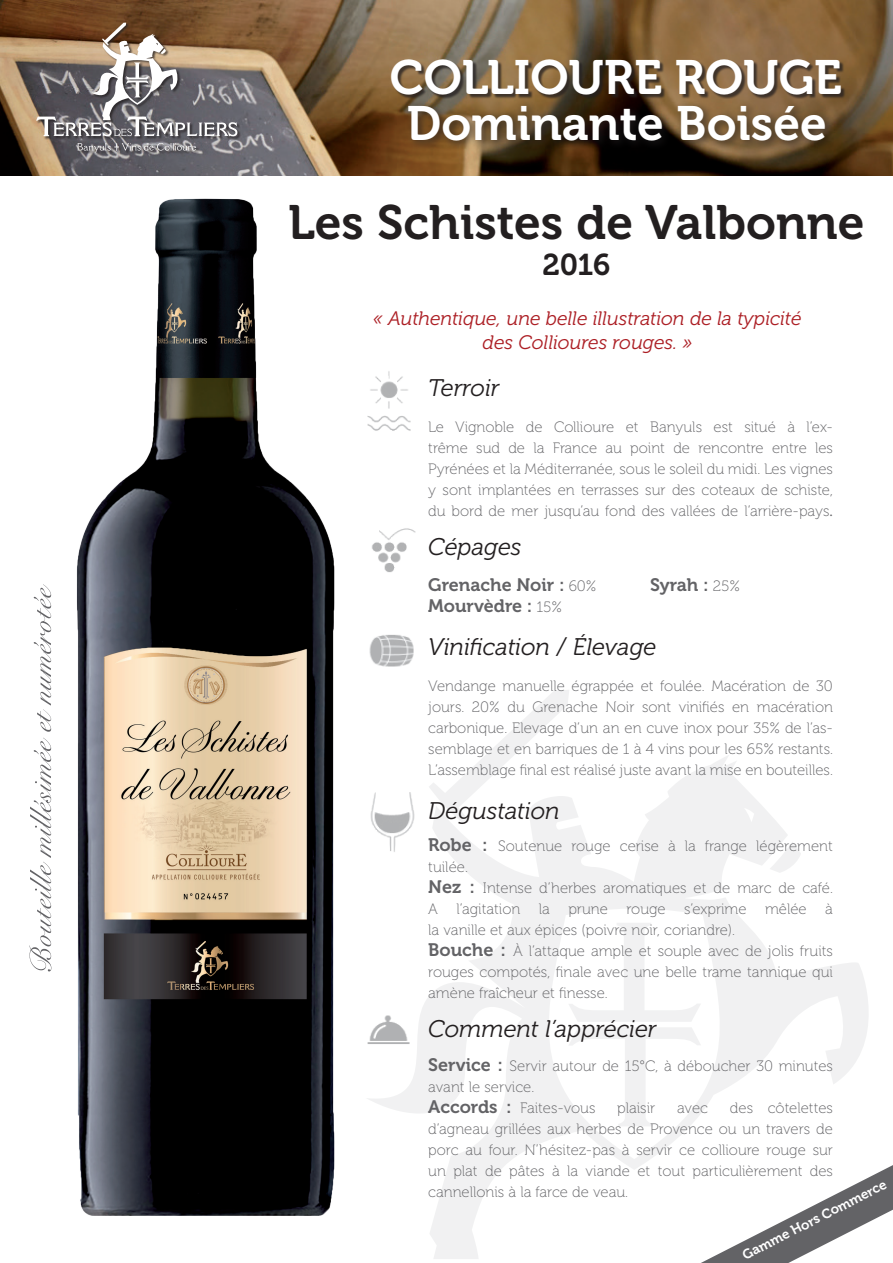
<style>
.page{position:relative;width:893px;height:1263px;background:#fff}
.page>*{position:absolute;margin:0;border:0;box-sizing:border-box;transform-origin:0 0}
.t1{font:48px/45.8px "Museo 700";color:#fff;text-align:center}
.t2{font:48px "Museo 700";color:#231f20}
.t3{font:30px "Museo 700";color:#231f20}
.t4{font:italic 24px "Museo 300";color:#231f20}
.t5{font:italic 19.5px/23.4px "Museo 300";color:#ac1e24;text-align:center}
.t6{font:18px "Museo 700";color:#636366}
.t7{font:15px/21px "Museo 100";color:#636366;text-align:justify}
.t8{font:13.5px "Museo 700";color:#fff}
.s1{font-family:"Minion Pro"}
.s2{font-family:"Museo 100";font-size:15px}
.s3{font-family:"Museo 700";font-size:18px}
</style>
<div class="page">
<img style="left:0;top:0;width:893px;height:175px">
<div style="left:36px;top:23px;width:205px;height:134px;background:#231f20;opacity:.75"></div>
<svg style="left:36px;top:23px;width:201px;height:113px;background:#8b7e75"></svg>
<svg style="left:77px;top:143px;width:119px;height:9px"></svg>
<svg style="left:701px;top:1165px;width:192px;height:98px"></svg>
<svg style="left:486px;top:690px;width:83px;height:65px"></svg>
<svg style="left:367px;top:755px;width:503px;height:504px"></svg>
<svg style="left:769px;top:842px;width:32px;height:31px"></svg>
<img style="left:367px;top:371px;width:44px;height:60px">
<img style="left:372px;top:528px;width:44px;height:44px">
<img style="left:369px;top:635px;width:45px;height:32px">
<img style="left:367px;top:774px;width:51px;height:87px">
<img style="left:367px;top:998px;width:47px;height:57px">
<img style="left:29px;top:198px;width:306px;height:1018px">
<div style="left:393px;top:61px;width:453px;height:38px;background:#231f20;opacity:.75"></div>
<div style="left:404px;top:100px;width:432px;height:51px;background:#231f20;opacity:.75"></div>
<h1 class="t1" style="left:390px;top:55px;width:453px">COLLIOURE ROUGE<br>Dominante Boisée</h1>
<h1 class="t2" style="left:288px;top:196px;width:578px">Les Schistes de Valbonne</h1>
<h2 class="t3" style="left:542px;top:248px;width:70px">2016</h2>
<h3 class="t5" style="left:373px;top:307px;width:430px">« Authentique, une belle illustration de la typicité des Collioures rouges. »</h3>
<h3 class="t4" style="left:428px;top:375px;width:73px">Terroir</h3>
<p class="t7" style="left:428px;top:417px;width:406px">Le Vignoble de Collioure et Banyuls est situé à l’ex&shy;trême sud de la France au point de rencontre entre les Pyrénées et la Méditerranée, sous le soleil du midi. Les vignes y sont implantées en terrasses sur des coteaux de schiste, du bord de mer jusqu’au fond des vallées de l’arrière-pays<span class="s1">.</span></p>
<h3 class="t4" style="left:428px;top:534px;width:95px">Cépages</h3>
<p class="t6" style="left:428px;top:575px;width:170px">Grenache Noir : <span class="s2">60%</span></p>
<p class="t6" style="left:650px;top:575px;width:92px">Syrah : <span class="s2">25%</span></p>
<p class="t6" style="left:428px;top:596px;width:135px">Mourvèdre : <span class="s2">15%</span></p>
<h3 class="t4" style="left:428px;top:634px;width:230px">Vinification / Élevage</h3>
<p class="t7" style="left:428px;top:676px;width:406px">Vendange manuelle égrappée et foulée. Macération de 30 jours. 20% du Grenache Noir sont vinifiés en macération carbonique. Elevage d’un an en cuve inox pour 35% de l’as&shy;semblage et en barriques de 1 à 4 vins pour les 65% restants.<br>L’assemblage final est réalisé juste avant la mise en bouteilles.</p>
<h3 class="t4" style="left:428px;top:798px;width:133px">Dégustation</h3>
<p class="t7" style="left:428px;top:836px;width:406px;text-align:left"><span class="s3">Robe :</span> Soutenue rouge cerise à la frange légèrement tuilée.<br><span class="s3">Nez :</span> Intense d’herbes aromatiques et de marc de café.<br>A l’agitation la prune rouge s’exprime mêlée à la vanille et aux épices (poivre noir, coriandre).<br><span class="s3">Bouche :</span> À l’attaque ample et souple avec de jolis fruits rouges compotés, finale avec une belle trame tannique qui amène fraîcheur et finesse.</p>
<h3 class="t4" style="left:428px;top:1015px;width:230px">Comment l’apprécier</h3>
<p class="t7" style="left:428px;top:1056px;width:406px;text-align:left"><span class="s3">Service :</span> Servir autour de 15°C, à déboucher 30 minutes avant le service.<br><span class="s3">Accords :</span> Faites-vous</p>
<p class="t7" style="left:428px;top:1098px;width:406px;text-indent:302px">des côtelettes d’agneau grillées aux herbes de Provence ou un travers de porc au four. N’hésitez-pas à servir ce collioure rouge sur un plat de pâtes à la viande et tout particulièrement des cannellonis à la farce de veau.</p>
<p class="t7" style="left:617px;top:1098px;width:39px">plaisir</p>
<p class="t7" style="left:677px;top:1098px;width:32px">avec</p>
<p class="t8" style="left:740px;top:1249px;width:161px;rotate:-27deg">Gamme Hors Commerce</p>
</div>
